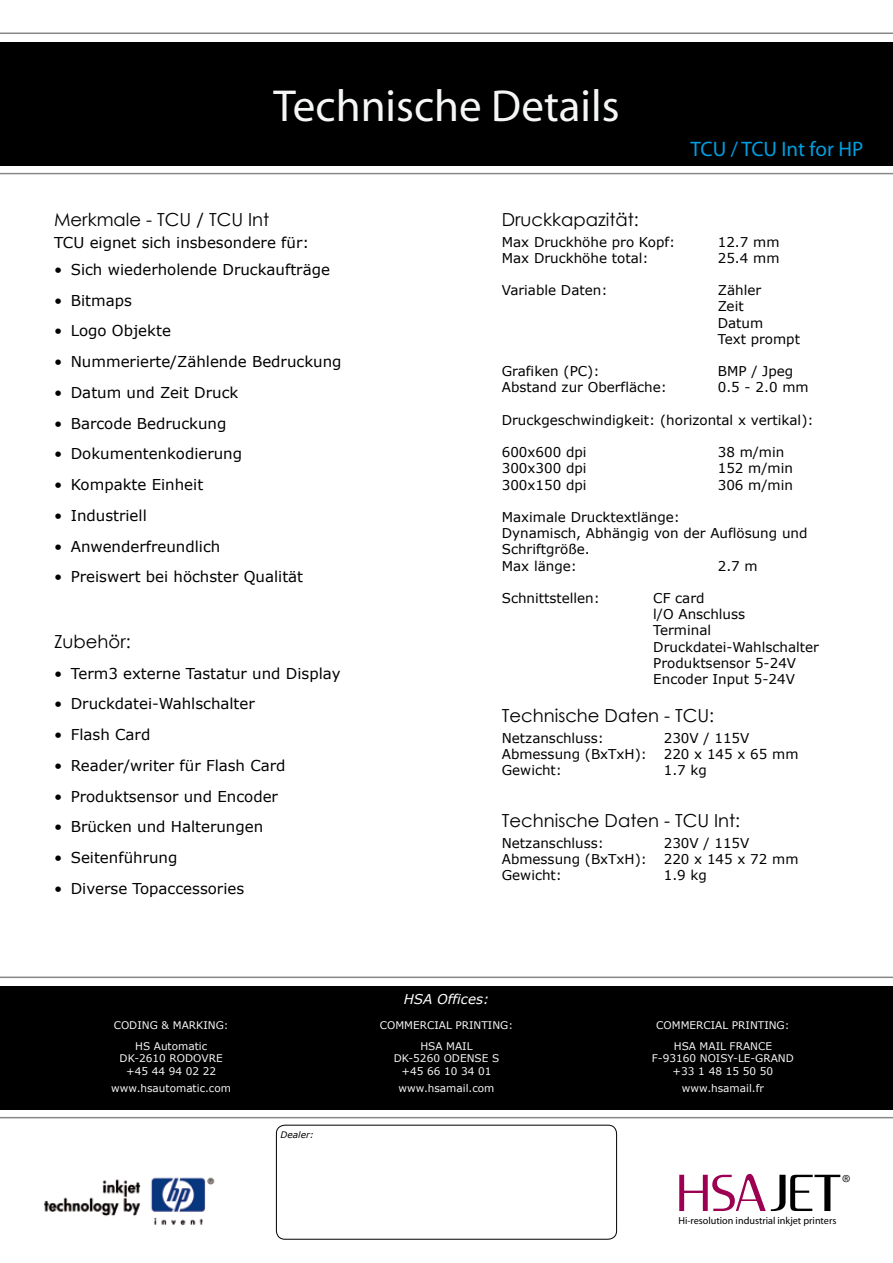
<style>
.page{position:relative;width:893px;height:1263px;background:#fff}
.page>*{position:absolute;margin:0;border:0;box-sizing:border-box;transform-origin:0 0}
.t1{font:45px "Myriad";color:#f5f6f6}
.t2{font:21px "Myriad";color:#009ee0}
.t3{font:18px "Century Gothic";color:#000}
.t4{font:16.2px "Myriad";color:#000}
.t5{font:15px/30.8px "Verdana";color:#000}
.t6{font:13.5px/16.2px "Verdana";color:#000}
.t7{font:italic 13.5px "Verdana";color:#fff}
.t8{font:10.5px/21.1px "Verdana";color:#f5f6f6;text-align:center}
.t9{font:10.2px "Myriad";color:#000}
.t10{font:italic 9px "Verdana";color:#000}
</style>
<div class="page">
<hr style="left:0;top:976px;width:893px;height:2px;background:#878889">
<hr style="left:0;top:173px;width:893px;height:1px;background:#878889">
<hr style="left:0;top:33px;width:893px;height:1px;background:#878889">
<hr style="left:0;top:1117px;width:893px;height:1px;background:#878889">
<div style="left:0;top:986px;width:893px;height:124px;background:#000"></div>
<div style="left:0;top:43px;width:893px;height:123px;background:#000"></div>
<div style="left:276px;top:1125px;width:341px;height:114px;border:1px solid #000;border-radius:9px"></div>
<img style="left:44px;top:1177px;width:171px;height:49px">
<svg style="left:679px;top:1174px;width:161px;height:37px"></svg>
<h1 class="t1" style="left:273px;top:84px;width:347px">Technische Details</h1>
<h2 class="t2" style="left:691px;top:139px;width:174px">TCU / TCU Int for HP</h2>
<h3 class="t3" style="left:54px;top:207px;width:217px">Merkmale - TCU / TCU Int</h3>
<p class="t5" style="left:71px;top:229px;width:261px;line-height:26.5px;text-indent:-17px">TCU eignet sich insbesondere für:<br>Sich wiederholende Druckaufträge</p>
<p class="t5" style="left:71px;top:284px;width:272px">Bitmaps<br>Logo Objekte<br>Nummerierte/Zählende Bedruckung<br>Datum und Zeit Druck<br>Barcode Bedruckung<br>Dokumentenkodierung<br>Kompakte Einheit<br>Industriell<br>Anwenderfreundlich<br>Preiswert bei höchster Qualität</p>
<p class="t5" style="left:54px;top:254px;width:10px;text-align:justify">• • • • • • • • • • •</p>
<h3 class="t3" style="left:54px;top:629px;width:78px">Zubehör:</h3>
<p class="t5" style="left:71px;top:657px;width:271px">Term3 externe Tastatur und Display<br>Druckdatei-Wahlschalter<br>Flash Card<br>Reader/writer für Flash Card<br>Produktsensor und Encoder<br>Brücken und Halterungen<br>Seitenführung<br>Diverse Topaccessories</p>
<p class="t5" style="left:54px;top:657px;width:10px;text-align:justify">• • • • • • • •</p>
<p class="t8" style="left:114px;top:1014px;width:116px">CODING &amp; MARKING:<br>HS Automatic</p>
<p class="t8" style="left:120px;top:1052px;width:105px;line-height:12.6px">DK-2610 RODOVRE +45 44 94 02 22</p>
<p class="t8" style="left:111px;top:1077px;width:121px">www.hsautomatic.com</p>
<p class="t10" style="left:281px;top:1129px;width:35px">Dealer:</p>
<h3 class="t3" style="left:502px;top:207px;width:139px">Druckkapazität:</h3>
<p class="t6" style="left:502px;top:233px;width:175px">Max Druckhöhe pro Kopf:</p>
<p class="t6" style="left:718px;top:233px;width:63px">12.7 mm</p>
<p class="t6" style="left:502px;top:249px;width:148px">Max Druckhöhe total:</p>
<p class="t6" style="left:718px;top:249px;width:63px">25.4 mm</p>
<p class="t6" style="left:502px;top:282px;width:107px">Variable Daten:</p>
<p class="t6" style="left:718px;top:282px;width:84px">Zähler<br>Zeit<br>Datum<br>Text prompt</p>
<p class="t6" style="left:502px;top:363px;width:99px">Grafiken (PC):</p>
<p class="t6" style="left:718px;top:363px;width:77px">BMP / Jpeg</p>
<p class="t6" style="left:502px;top:379px;width:167px">Abstand zur Oberfläche:</p>
<p class="t6" style="left:718px;top:379px;width:92px">0.5 - 2.0 mm</p>
<p class="t6" style="left:502px;top:411px;width:313px">Druckgeschwindigkeit: (horizontal x vertikal):</p>
<p class="t6" style="left:502px;top:444px;width:86px">600x600 dpi</p>
<p class="t6" style="left:718px;top:444px;width:68px">38 m/min</p>
<p class="t6" style="left:502px;top:460px;width:86px">300x300 dpi</p>
<p class="t6" style="left:718px;top:460px;width:77px">152 m/min</p>
<p class="t6" style="left:502px;top:476px;width:86px">300x150 dpi</p>
<p class="t6" style="left:718px;top:476px;width:77px">306 m/min</p>
<p class="t6" style="left:502px;top:508px;width:307px">Maximale Drucktextlänge:<br>Dynamisch, Abhängig von der Auflösung und<br>Schriftgröße.<br>Max länge:</p>
<p class="t6" style="left:718px;top:557px;width:41px">2.7 m</p>
<p class="t6" style="left:502px;top:589px;width:100px">Schnittstellen:</p>
<p class="t6" style="left:653px;top:589px;width:167px">CF card<br>l/O Anschluss<br>Terminal<br>Druckdatei-Wahlschalter<br>Produktsensor 5-24V<br>Encoder Input 5-24V</p>
<h3 class="t3" style="left:502px;top:703px;width:214px">Technische Daten - TCU:</h3>
<p class="t6" style="left:502px;top:729px;width:104px">Netzanschluss:</p>
<p class="t6" style="left:502px;top:729px;width:298px;text-indent:162px">230V / 115V<br>Abmessung (BxTxH): 220 x 145 x 65 mm<br>Gewicht:</p>
<p class="t6" style="left:664px;top:762px;width:45px">1.7 kg</p>
<h3 class="t3" style="left:502px;top:808px;width:240px">Technische Daten - TCU Int:</h3>
<p class="t6" style="left:502px;top:834px;width:104px">Netzanschluss:</p>
<p class="t6" style="left:502px;top:834px;width:298px;text-indent:162px">230V / 115V<br>Abmessung (BxTxH): 220 x 145 x 72 mm<br>Gewicht:</p>
<p class="t6" style="left:664px;top:866px;width:45px">1.9 kg</p>
<p class="t7" style="left:404px;top:990px;width:87px">HSA Offices:</p>
<p class="t8" style="left:380px;top:1014px;width:135px">COMMERCIAL PRINTING:<br>HSA MAIL</p>
<p class="t8" style="left:394px;top:1052px;width:107px;line-height:12.6px">DK-5260 ODENSE S +45 66 10 34 01</p>
<p class="t8" style="left:399px;top:1077px;width:97px">www.hsamail.com</p>
<p class="t8" style="left:656px;top:1014px;width:135px">COMMERCIAL PRINTING:<br>HSA MAIL FRANCE</p>
<p class="t8" style="left:652px;top:1052px;width:143px;line-height:12.6px">F-93160 NOISY-LE-GRAND +33 1 48 15 50 50</p>
<p class="t8" style="left:682px;top:1077px;width:83px">www.hsamail.fr</p>
<p class="t4" style="left:842px;top:1172px;width:10px">®</p>
<p class="t9" style="left:678px;top:1216px;width:159px">Hi-resolution industrial inkjet printers</p>
</div>
